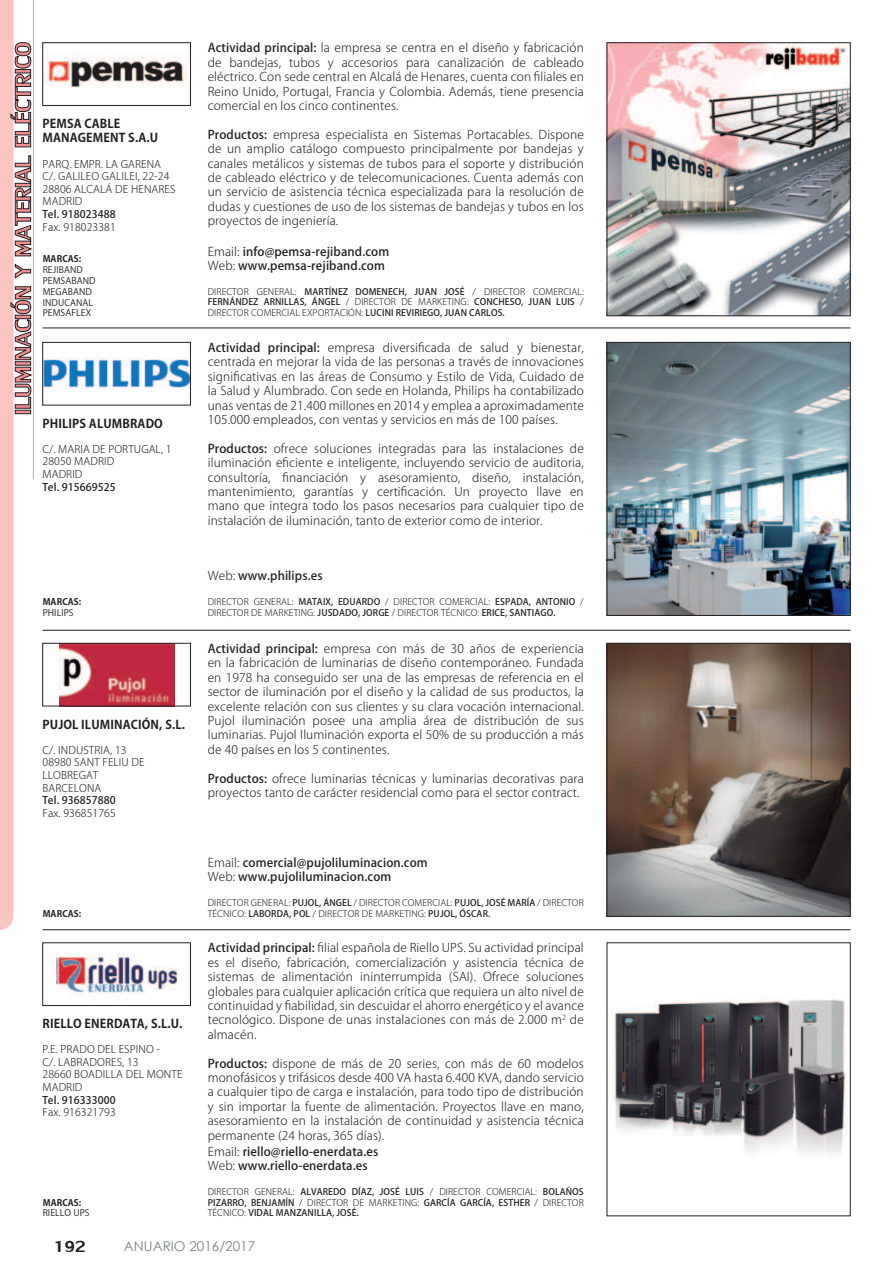
<style>
.page{position:relative;width:893px;height:1263px;background:#fff}
.page>*{position:absolute;margin:0;border:0;box-sizing:border-box;transform-origin:0 0}
.t1{font:24px "Lily UPC";color:#231f20}
.t2{font:13.5px "Century Gothic";color:#7b8387}
.t3{font:300 12px/14.4px "Koz Go Pro";letter-spacing:.01em;color:#231f20;text-align:justify}
.t4{font:500 12px/14.4px "Koz Go Pro";letter-spacing:.01em;color:#231f20}
.t5{font:700 12px/14.4px "Koz Go Pro";letter-spacing:.01em;color:#231f20}
.t6{font:300 10.5px/12.6px "Koz Go Pro";letter-spacing:.01em;color:#231f20}
.t7{font:500 10.5px "Koz Go Pro";letter-spacing:.01em;color:#231f20}
.t8{font:500 9px/10.5px "Koz Go Pro";letter-spacing:.01em;color:#231f20;text-align:justify}
.t9{font:300 9px/10.5px "Koz Go Pro";letter-spacing:.01em;color:#231f20}
.t10{font:9px/10.8px "Koz Go Pro";letter-spacing:.01em;color:#231f20}
.t11{font:700 9px "Koz Go Pro";letter-spacing:.01em;color:#231f20}
.s1{font-weight:500}
.s2{font-weight:300}
</style>
<div class="page">
<hr style="left:43px;top:328px;width:807px;height:1px;background:#231f20">
<hr style="left:43px;top:630px;width:807px;height:1px;background:#231f20">
<hr style="left:43px;top:929px;width:807px;height:1px;background:#231f20">
<img style="left:609px;top:45px;width:239px;height:269px">
<img style="left:46px;top:51px;width:141px;height:37px">
<div style="left:43px;top:43px;width:148px;height:63px;border:1px solid #231f20"></div>
<img style="left:609px;top:344px;width:239px;height:270px">
<div style="left:607px;top:342px;width:243px;height:274px;border:1px solid #231f20"></div>
<img style="left:45px;top:357px;width:144px;height:32px">
<div style="left:43px;top:342px;width:148px;height:63px;border:1px solid #231f20"></div>
<img style="left:609px;top:645px;width:239px;height:269px">
<div style="left:607px;top:643px;width:243px;height:273px;border:1px solid #231f20"></div>
<img style="left:59px;top:645px;width:115px;height:59px">
<div style="left:43px;top:643px;width:148px;height:63px;border:1px solid #231f20"></div>
<img style="left:612px;top:997px;width:236px;height:157px">
<img style="left:57px;top:953px;width:119px;height:48px">
<div style="left:43px;top:942px;width:148px;height:64px;border:1px solid #231f20"></div>
<svg style="left:0;top:0;width:31px;height:930px"></svg>
<hr style="left:33px;top:0;width:1px;height:479px;background:#f48e91">
<p class="t5" style="left:43px;top:117px;width:117px">PEMSA CABLE<br>MANAGEMENT S.A.U</p>
<p class="t6" style="left:43px;top:157px;width:135px">PARQ. EMPR. LA GARENA<br>C/. GALILEO GALILEI, 22-24<br>28806 ALCALÁ DE HENARES<br>MADRID</p>
<p class="t7" style="left:43px;top:207px;width:75px">Tel. 918023488</p>
<p class="t6" style="left:43px;top:220px;width:75px">Fax. 918023381</p>
<p class="t11" style="left:43px;top:253px;width:40px">MARCAS:</p>
<p class="t10" style="left:43px;top:265px;width:54px">REJIBAND<br>PEMSABAND<br>MEGABAND<br>INDUCANAL<br>PEMSAFLEX</p>
<p class="t5" style="left:43px;top:417px;width:122px">PHILIPS ALUMBRADO</p>
<p class="t6" style="left:43px;top:443px;width:131px">C/. MARIA DE PORTUGAL, 1<br>28050 MADRID<br>MADRID</p>
<p class="t7" style="left:43px;top:480px;width:75px">Tel. 915669525</p>
<p class="t11" style="left:43px;top:596px;width:40px">MARCAS:</p>
<p class="t10" style="left:43px;top:607px;width:32px">PHILIPS</p>
<p class="t5" style="left:43px;top:718px;width:144px">PUJOL ILUMINACIÓN, S.L.</p>
<p class="t6" style="left:43px;top:744px;width:104px">C/. INDUSTRIA, 13<br>08980 SANT FELIU DE<br>LLOBREGAT<br>BARCELONA</p>
<p class="t7" style="left:43px;top:793px;width:75px">Tel. 936857880</p>
<p class="t6" style="left:43px;top:807px;width:75px">Fax. 936851765</p>
<p class="t3" style="left:208px;top:41px;width:378px"><span class="s1">Actividad principal:</span> la empresa se centra en el diseño y fabricación de bandejas, tubos y accesorios para canalización de cableado eléctrico. Con sede central en Alcalá de Henares, cuenta con 昀椀liales en Reino Unido, Portugal, Francia y Colombia. Además, tiene presencia comercial en los cinco continentes.</p>
<p class="t3" style="left:208px;top:127px;width:378px"><span class="s1">Productos:</span> empresa especialista en Sistemas Portacables. Dispone de un amplio catálogo compuesto principalmente por bandejas y canales metálicos y sistemas de tubos para el soporte y distribución de cableado eléctrico y de telecomunicaciones. Cuenta además con un servicio de asistencia técnica especializada para la resolución de dudas y cuestiones de uso de los sistemas de bandejas y tubos en los proyectos de ingeniería.</p>
<p class="t4" style="left:208px;top:245px;width:183px"><span class="s2">Email:</span> info@pemsa-rejiband.com<br><span class="s2">Web:</span> www.pemsa-rejiband.com</p>
<p class="t8" style="left:208px;top:287px;width:378px"><span class="s2">DIRECTOR GENERAL:</span> MARTÍNEZ DOMENECH, JUAN JOSÉ <span class="s2">/ DIRECTOR COMERCIAL:<br></span>FERNÁNDEZ ARNILLAS, ÁNGEL <span class="s2">/ DIRECTOR DE MARKETING:</span> CONCHESO, JUAN LUIS <span class="s2">/ DIRECTOR COMERCIAL EXPORTACIÓN:</span> LUCINI REVIRIEGO, JUAN CARLOS.</p>
<p class="t3" style="left:208px;top:340px;width:378px"><span class="s1">Actividad principal:</span> empresa diversi昀椀cada de salud y bienestar, centrada en mejorar la vida de las personas a través de innovaciones signi昀椀cativas en las áreas de Consumo y Estilo de Vida, Cuidado de la Salud y Alumbrado. Con sede en Holanda, Philips ha contabilizado unas ventas de 21.400 millones en 2014 y emplea a aproximadamente 105.000 empleados, con ventas y servicios en más de 100 países.</p>
<p class="t3" style="left:208px;top:441px;width:378px"><span class="s1">Productos:</span> ofrece soluciones integradas para las instalaciones de iluminación e昀椀ciente e inteligente, incluyendo servicio de auditoria, consultoría, 昀椀nanciación y asesoramiento, diseño, instalación, mantenimiento, garantías y certi昀椀cación. Un proyecto llave en mano que integra todo los pasos necesarios para cualquier tipo de instalación de iluminación, tanto de exterior como de interior.</p>
<p class="t4" style="left:208px;top:569px;width:116px"><span class="s2">Web:</span> www.philips.es</p>
<p class="t9" style="left:208px;top:597px;width:378px">DIRECTOR GENERAL: <span class="s1">MATAIX, EDUARDO</span> / DIRECTOR COMERCIAL: <span class="s1">ESPADA, ANTONIO</span> /<br>DIRECTOR DE MARKETING: <span class="s1">JUSDADO, JORGE</span> / DIRECTOR TÉCNICO: <span class="s1">ERICE, SANTIAGO.</span></p>
<p class="t3" style="left:208px;top:641px;width:378px"><span class="s1">Actividad principal:</span> empresa con más de 30 años de experiencia en la fabricación de luminarias de diseño contemporáneo. Fundada en 1978 ha conseguido ser una de las empresas de referencia en el sector de iluminación por el diseño y la calidad de sus productos, la excelente relación con sus clientes y su clara vocación internacional.<br>Pujol iluminación posee una amplia área de distribución de sus luminarias. Pujol Iluminación exporta el 50% de su producción a más de 40 países en los 5 continentes.</p>
<p class="t3" style="left:208px;top:771px;width:378px"><span class="s1">Productos:</span> ofrece luminarias técnicas y luminarias decorativas para proyectos tanto de carácter residencial como para el sector contract.</p>
<p class="t4" style="left:208px;top:856px;width:221px"><span class="s2">Email:</span> comercial@pujoliluminacion.com<br><span class="s2">Web:</span> www.pujoliluminacion.com</p>
<p class="t9" style="left:208px;top:897px;width:378px">DIRECTOR GENERAL: <span class="s1">PUJOL, ÁNGEL</span> / DIRECTOR COMERCIAL: <span class="s1">PUJOL, JOSÉ MARÍA</span> / DIRECTOR</p>
<p class="t11" style="left:43px;top:908px;width:40px">MARCAS:</p>
<p class="t9" style="left:208px;top:908px;width:284px">TÉCNICO: <span class="s1">LABORDA, POL</span> / DIRECTOR DE MARKETING: <span class="s1">PUJOL, ÓSCAR.</span></p>
<p class="t3" style="left:208px;top:941px;width:378px"><span class="s1">Actividad principal:</span> 昀椀lial española de Riello UPS. Su actividad principal es el diseño, fabricación, comercialización y asistencia técnica de sistemas de alimentación ininterrumpida (SAI). Ofrece soluciones globales para cualquier aplicación crítica que requiera un alto nivel de continuidad y 昀椀abilidad, sin descuidar el ahorro energético y el avance tecnológico. Dispone de unas instalaciones con más de 2.000 m<sup>2</sup> de almacén.</p>
<p class="t3" style="left:208px;top:1056px;width:378px"><span class="s1">Productos:</span> dispone de más de 20 series, con más de 60 modelos monofásicos y trifásicos desde 400 VA hasta 6.400 KVA, dando servicio a cualquier tipo de carga e instalación, para todo tipo de distribución y sin importar la fuente de alimentación. Proyectos llave en mano, asesoramiento en la instalación de continuidad y asistencia técnica permanente (24 horas, 365 días).</p>
<p class="t5" style="left:43px;top:1017px;width:141px">RIELLO ENERDATA, S.L.U.</p>
<p class="t6" style="left:43px;top:1043px;width:142px">P.E. PRADO DEL ESPINO -<br>C/. LABRADORES, 13<br>28660 BOADILLA DEL MONTE<br>MADRID</p>
<p class="t7" style="left:43px;top:1093px;width:75px">Tel. 916333000</p>
<p class="t6" style="left:43px;top:1106px;width:75px">Fax. 916321793</p>
<p class="t11" style="left:43px;top:1196px;width:40px">MARCAS:</p>
<p class="t10" style="left:43px;top:1208px;width:48px">RIELLO UPS</p>
<p class="t4" style="left:208px;top:1145px;width:172px"><span class="s2">Email:</span> riello@riello-enerdata.es<br><span class="s2">Web:</span> www.riello-enerdata.es</p>
<p class="t8" style="left:208px;top:1187px;width:378px"><span class="s2">DIRECTOR GENERAL:</span> ALVAREDO DÍAZ, JOSÉ LUIS <span class="s2">/ DIRECTOR COMERCIAL:</span> BOLAÑOS PIZARRO, BENJAMÍN <span class="s2">/ DIRECTOR DE MARKETING:</span> GARCÍA GARCÍA, ESTHER <span class="s2">/ DIRECTOR TÉCNICO:</span> VIDAL MANZANILLA, JOSÉ.</p>
<h1 class="t1" style="left:54px;top:1229px;width:34px">192</h1>
<p class="t2" style="left:124px;top:1241px;width:133px">ANUARIO 2016/2017</p>
</div>
